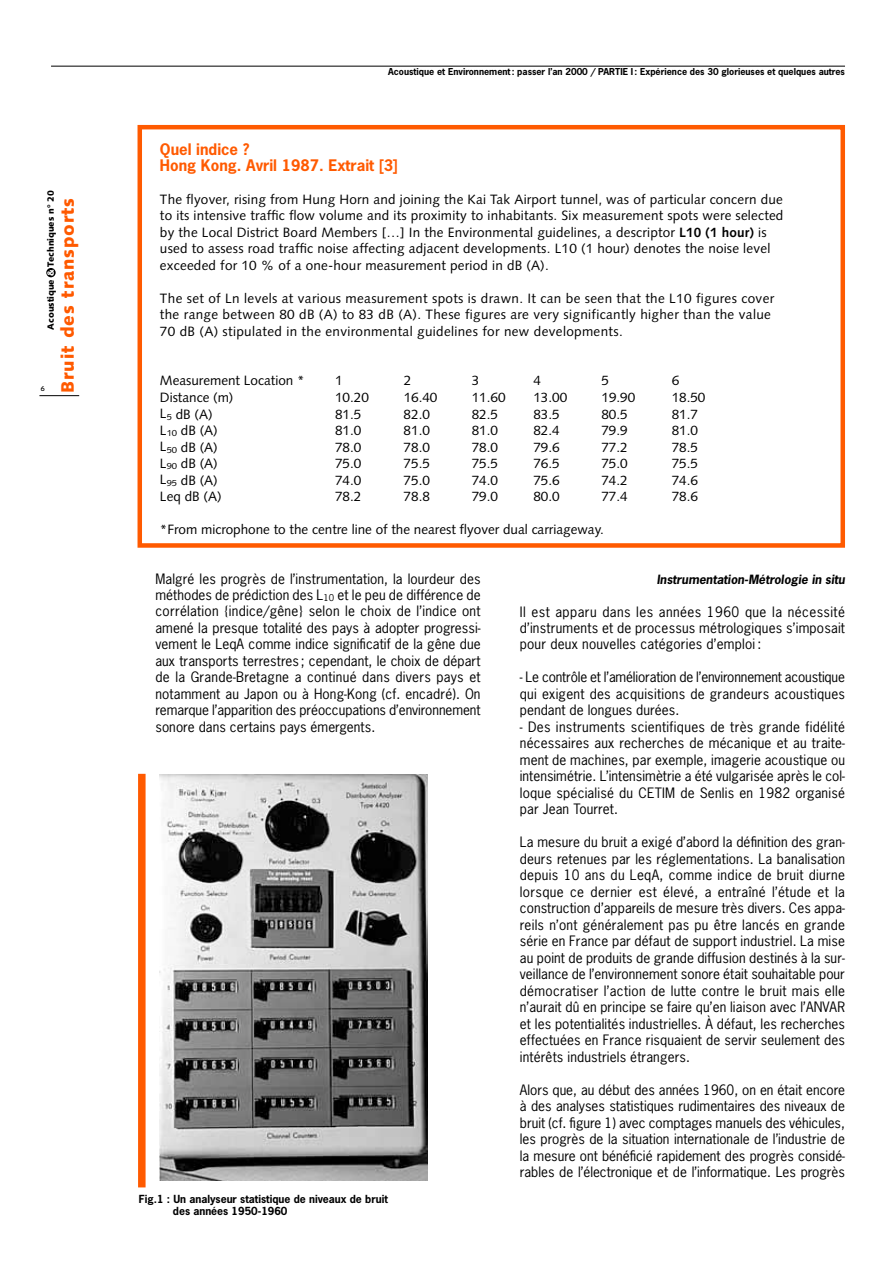
<style>
.page{position:relative;width:893px;height:1263px;background:#fff}
.page>*{position:absolute;margin:0;border:0;box-sizing:border-box;transform-origin:0 0}
.t1{font:900 18px "Syntax";letter-spacing:.05em;color:#ff5a00}
.t2{font:700 15px/16.5px "News Gothic";color:#ff5a00}
.t3{font:13.5px/16.5px "News Gothic";letter-spacing:.01em;color:#000;text-align:justify}
.t4{font:13.5px/16.5px "Syntax";letter-spacing:.015em;color:#000}
.t5{font:italic 700 12px "News Gothic";color:#000}
.t6{font:700 10.5px/12px "News Gothic";color:#000}
.t7{font:700 9px "News Gothic";color:#000}
.t8{font:900 9px "Syntax";color:#000}
.t9{font:6.9px "OCRB";color:#000;scale:1.08 1}
.s1{color:#fff}
.s2{font-weight:700}
</style>
<div class="page">
<hr style="left:51px;top:66px;width:794px;height:1px;background:#000">
<hr style="left:39px;top:395px;width:40px;height:1px;background:#000">
<div style="left:46px;top:268px;width:10px;height:9px;background:#000;border-radius:50%"></div>
<div style="left:137px;top:125px;width:708px;height:423px;border:4px solid #ff5a00"></div>
<img style="left:159px;top:775px;width:269px;height:406px">
<div style="left:138px;top:774px;width:7px;height:413px;background:#ff5a00"></div>
<p class="t8" style="left:47px;top:330px;width:141px;rotate:-90deg">Acoustique <span class="s1">&amp;</span> Techniques n° 20</p>
<h1 class="t1" style="left:60px;top:393px;width:196px;rotate:-90deg">Bruit des transports</h1>
<p class="t9" style="left:40px;top:386px;width:6px">6</p>
<p class="t7" style="left:388px;top:68px;width:458px">Acoustique et Environnement: passer l’an 2000 / PARTIE I: Expérience des 30 glorieuses et quelques autres</p>
<p class="t2" style="left:160px;top:142px;width:240px">Quel indice ?<br>Hong Kong. Avril 1987. Extrait [3]</p>
<p class="t4" style="left:160px;top:192px;width:625px">The flyover, rising from Hung Horn and joining the Kai Tak Airport tunnel, was of particular concern due to its intensive traffic flow volume and its proximity to inhabitants. Six measurement spots were selected by the Local District Board Members […] In the Environmental guidelines, a descriptor <span class="s2">L10 (1 hour)</span> is used to assess road traffic noise affecting adjacent developments. L10 (1 hour) denotes the noise level exceeded for 10 % of a one-hour measurement period in dB (A).</p>
<p class="t4" style="left:160px;top:291px;width:615px">The set of Ln levels at various measurement spots is drawn. It can be seen that the L10 figures cover the range between 80 dB (A) to 83 dB (A). These figures are very significantly higher than the value<br>70 dB (A) stipulated in the environmental guidelines for new developments.</p>
<p class="t4" style="left:160px;top:374px;width:146px">Measurement Location *</p>
<p class="t4" style="left:335px;top:374px;width:9px">1</p>
<p class="t4" style="left:403px;top:374px;width:9px">2</p>
<p class="t4" style="left:471px;top:374px;width:9px">3</p>
<p class="t4" style="left:533px;top:374px;width:9px">4</p>
<p class="t4" style="left:601px;top:374px;width:9px">5</p>
<p class="t4" style="left:671px;top:374px;width:9px">6</p>
<p class="t4" style="left:160px;top:390px;width:75px">Distance (m)</p>
<p class="t4" style="left:335px;top:390px;width:35px">10.20</p>
<p class="t4" style="left:403px;top:390px;width:35px">16.40</p>
<p class="t4" style="left:471px;top:390px;width:35px">11.60</p>
<p class="t4" style="left:533px;top:390px;width:35px">13.00</p>
<p class="t4" style="left:601px;top:390px;width:35px">19.90</p>
<p class="t4" style="left:671px;top:390px;width:35px">18.50</p>
<p class="t4" style="left:160px;top:407px;width:54px">L<sub>5</sub> dB (A)</p>
<p class="t4" style="left:335px;top:407px;width:28px">81.5</p>
<p class="t4" style="left:403px;top:407px;width:28px">82.0</p>
<p class="t4" style="left:471px;top:407px;width:28px">82.5</p>
<p class="t4" style="left:533px;top:407px;width:28px">83.5</p>
<p class="t4" style="left:601px;top:407px;width:28px">80.5</p>
<p class="t4" style="left:671px;top:407px;width:28px">81.7</p>
<p class="t4" style="left:160px;top:423px;width:59px">L<sub>10</sub> dB (A)</p>
<p class="t4" style="left:335px;top:423px;width:28px">81.0</p>
<p class="t4" style="left:403px;top:423px;width:28px">81.0</p>
<p class="t4" style="left:471px;top:423px;width:28px">81.0</p>
<p class="t4" style="left:533px;top:423px;width:28px">82.4</p>
<p class="t4" style="left:601px;top:423px;width:28px">79.9</p>
<p class="t4" style="left:671px;top:423px;width:28px">81.0</p>
<p class="t4" style="left:160px;top:440px;width:59px">L<sub>50</sub> dB (A)</p>
<p class="t4" style="left:335px;top:440px;width:28px">78.0</p>
<p class="t4" style="left:403px;top:440px;width:28px">78.0</p>
<p class="t4" style="left:471px;top:440px;width:28px">78.0</p>
<p class="t4" style="left:533px;top:440px;width:28px">79.6</p>
<p class="t4" style="left:601px;top:440px;width:28px">77.2</p>
<p class="t4" style="left:671px;top:440px;width:28px">78.5</p>
<p class="t4" style="left:160px;top:456px;width:59px">L<sub>90</sub> dB (A)</p>
<p class="t4" style="left:335px;top:456px;width:28px">75.0</p>
<p class="t4" style="left:403px;top:456px;width:28px">75.5</p>
<p class="t4" style="left:471px;top:456px;width:28px">75.5</p>
<p class="t4" style="left:533px;top:456px;width:28px">76.5</p>
<p class="t4" style="left:601px;top:456px;width:28px">75.0</p>
<p class="t4" style="left:671px;top:456px;width:28px">75.5</p>
<p class="t4" style="left:160px;top:473px;width:59px">L<sub>95</sub> dB (A)</p>
<p class="t4" style="left:335px;top:473px;width:28px">74.0</p>
<p class="t4" style="left:403px;top:473px;width:28px">75.0</p>
<p class="t4" style="left:471px;top:473px;width:28px">74.0</p>
<p class="t4" style="left:533px;top:473px;width:28px">75.6</p>
<p class="t4" style="left:601px;top:473px;width:28px">74.2</p>
<p class="t4" style="left:671px;top:473px;width:28px">74.6</p>
<p class="t4" style="left:160px;top:489px;width:63px">Leq dB (A)</p>
<p class="t4" style="left:335px;top:489px;width:28px">78.2</p>
<p class="t4" style="left:403px;top:489px;width:28px">78.8</p>
<p class="t4" style="left:471px;top:489px;width:28px">79.0</p>
<p class="t4" style="left:533px;top:489px;width:28px">80.0</p>
<p class="t4" style="left:601px;top:489px;width:28px">77.4</p>
<p class="t4" style="left:671px;top:489px;width:28px">78.6</p>
<p class="t4" style="left:160px;top:522px;width:445px">*From microphone to the centre line of the nearest flyover dual carriageway.</p>
<p class="t3" style="left:155px;top:571px;width:327px">Malgré les progrès de l’instrumentation, la lourdeur des méthodes de prédiction des L<sub>10</sub> et le peu de différence de corrélation {indice/gêne} selon le choix de l’indice ont amené la presque totalité des pays à adopter progressi&shy;vement le LeqA comme indice significatif de la gêne due aux transports terrestres; cependant, le choix de départ de la Grande-Bretagne a continué dans divers pays et notamment au Japon ou à Hong-Kong (cf. encadré). On remarque l’apparition des préoccupations d’environnement sonore dans certains pays émergents.</p>
<p class="t5" style="left:656px;top:574px;width:190px">Instrumentation-Métrologie in situ</p>
<p class="t3" style="left:520px;top:604px;width:326px">Il est apparu dans les années 1960 que la nécessité d’instruments et de processus métrologiques s’imposait pour deux nouvelles catégories d’emploi:</p>
<p class="t3" style="left:520px;top:670px;width:326px">- Le contrôle et l’amélioration de l’environnement acoustique qui exigent des acquisitions de grandeurs acoustiques pendant de longues durées.</p>
<p class="t3" style="left:520px;top:720px;width:327px">- Des instruments scientifiques de très grande fidélité nécessaires aux recherches de mécanique et au traite&shy;ment de machines, par exemple, imagerie acoustique ou intensimétrie. L’intensimètrie a été vulgarisée après le col&shy;loque spécialisé du CETIM de Senlis en 1982 organisé par Jean Tourret.</p>
<p class="t3" style="left:520px;top:835px;width:327px">La mesure du bruit a exigé d’abord la définition des gran&shy;deurs retenues par les réglementations. La banalisation depuis 10 ans du LeqA, comme indice de bruit diurne lorsque ce dernier est élevé, a entraîné l’étude et la construction d’appareils de mesure très divers. Ces appa&shy;reils n’ont généralement pas pu être lancés en grande série en France par défaut de support industriel. La mise au point de produits de grande diffusion destinés à la sur&shy;veillance de l’environnement sonore était souhaitable pour démocratiser l’action de lutte contre le bruit mais elle n’aurait dû en principe se faire qu’en liaison avec l’ANVAR et les potentialités industrielles. À défaut, les recherches effectuées en France risquaient de servir seulement des intérêts industriels étrangers.</p>
<p class="t3" style="left:520px;top:1083px;width:326px">Alors que, au début des années 1960, on en était encore à des analyses statistiques rudimentaires des niveaux de bruit (cf. figure 1) avec comptages manuels des véhicules, les progrès de la situation internationale de l’industrie de la mesure ont bénéficié rapidement des progrès considé&shy;rables de l’électronique et de l’informatique. Les progrès</p>
<p class="t6" style="left:173px;top:1194px;width:216px;text-indent:-34px">Fig.1 : Un analyseur statistique de niveaux de bruit des années 1950-1960</p>
</div>
